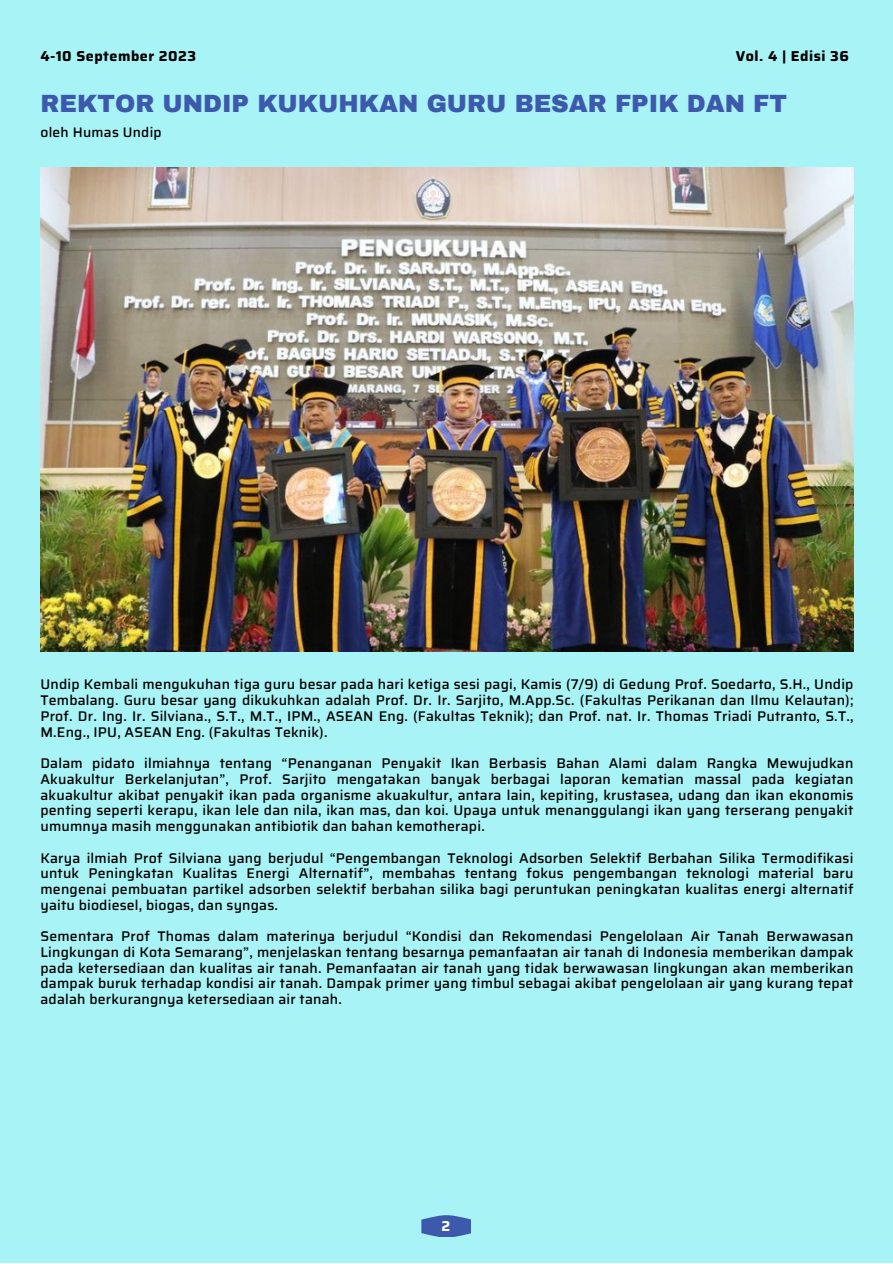
<style>
.page{position:relative;width:893px;height:1264px;background:#fff}
.page>*{position:absolute;margin:0;border:0;box-sizing:border-box;transform-origin:0 0}
.t1{font:900 24.45px "Archivo";color:#3d59ab}
.t2{font:700 14.4px "Saira";letter-spacing:.035em;color:#000}
.t3{font:700 14.4px "Saira";color:#fff}
.t4{font:500 14.1px/15.8px "Saira";letter-spacing:.015em;color:#000;text-align:justify}
.t5{font:500 13.8px "Saira";letter-spacing:.02em;color:#000}
</style>
<div class="page">
<div style="left:0;top:0;width:892px;height:1262px;background:#a8f3f6"></div>
<div style="left:421px;top:1215px;width:50px;height:21px;background:#3d59ab"></div>
<img style="left:40px;top:167px;width:813px;height:484px">
<p class="t2" style="left:40px;top:45px;width:157px">4-10 September 2023</p>
<p class="t2" style="left:735px;top:45px;width:115px">Vol. 4 | Edisi 36</p>
<p class="t1" style="left:41px;top:90px;width:748px">REKTOR UNDIP KUKUHKAN GURU BESAR FPIK DAN FT</p>
<p class="t5" style="left:40px;top:121px;width:123px">oleh Humas Undip</p>
<p class="t4" style="left:40px;top:676px;width:814px">Undip Kembali mengukuhan tiga guru besar pada hari ketiga sesi pagi, Kamis (7/9) di Gedung Prof. Soedarto, S.H., Undip Tembalang. Guru besar yang dikukuhkan adalah Prof. Dr. Ir. Sarjito, M.App.Sc. (Fakultas Perikanan dan Ilmu Kelautan); Prof. Dr. Ing. Ir. Silviana., S.T., M.T., IPM., ASEAN Eng. (Fakultas Teknik); dan Prof. nat. Ir. Thomas Triadi Putranto, S.T., M.Eng., IPU, ASEAN Eng. (Fakultas Teknik).</p>
<p class="t4" style="left:40px;top:755px;width:814px">Dalam pidato ilmiahnya tentang “Penanganan Penyakit Ikan Berbasis Bahan Alami dalam Rangka Mewujudkan Akuakultur Berkelanjutan”, Prof. Sarjito mengatakan banyak berbagai laporan kematian massal pada kegiatan akuakultur akibat penyakit ikan pada organisme akuakultur, antara lain, kepiting, krustasea, udang dan ikan ekonomis penting seperti kerapu, ikan lele dan nila, ikan mas, dan koi. Upaya untuk menanggulangi ikan yang terserang penyakit umumnya masih menggunakan antibiotik dan bahan kemotherapi.</p>
<p class="t4" style="left:40px;top:849px;width:814px">Karya ilmiah Prof Silviana yang berjudul “Pengembangan Teknologi Adsorben Selektif Berbahan Silika Termodifikasi untuk Peningkatan Kualitas Energi Alternatif”, membahas tentang fokus pengembangan teknologi material baru mengenai pembuatan partikel adsorben selektif berbahan silika bagi peruntukan peningkatan kualitas energi alternatif yaitu biodiesel, biogas, dan syngas.</p>
<p class="t4" style="left:40px;top:928px;width:814px">Sementara Prof Thomas dalam materinya berjudul “Kondisi dan Rekomendasi Pengelolaan Air Tanah Berwawasan Lingkungan di Kota Semarang”, menjelaskan tentang besarnya pemanfaatan air tanah di Indonesia memberikan dampak pada ketersediaan dan kualitas air tanah. Pemanfaatan air tanah yang tidak berwawasan lingkungan akan memberikan dampak buruk terhadap kondisi air tanah. Dampak primer yang timbul sebagai akibat pengelolaan air yang kurang tepat adalah berkurangnya ketersediaan air tanah.</p>
<p class="t3" style="left:441px;top:1214px;width:10px">2</p>
</div>
